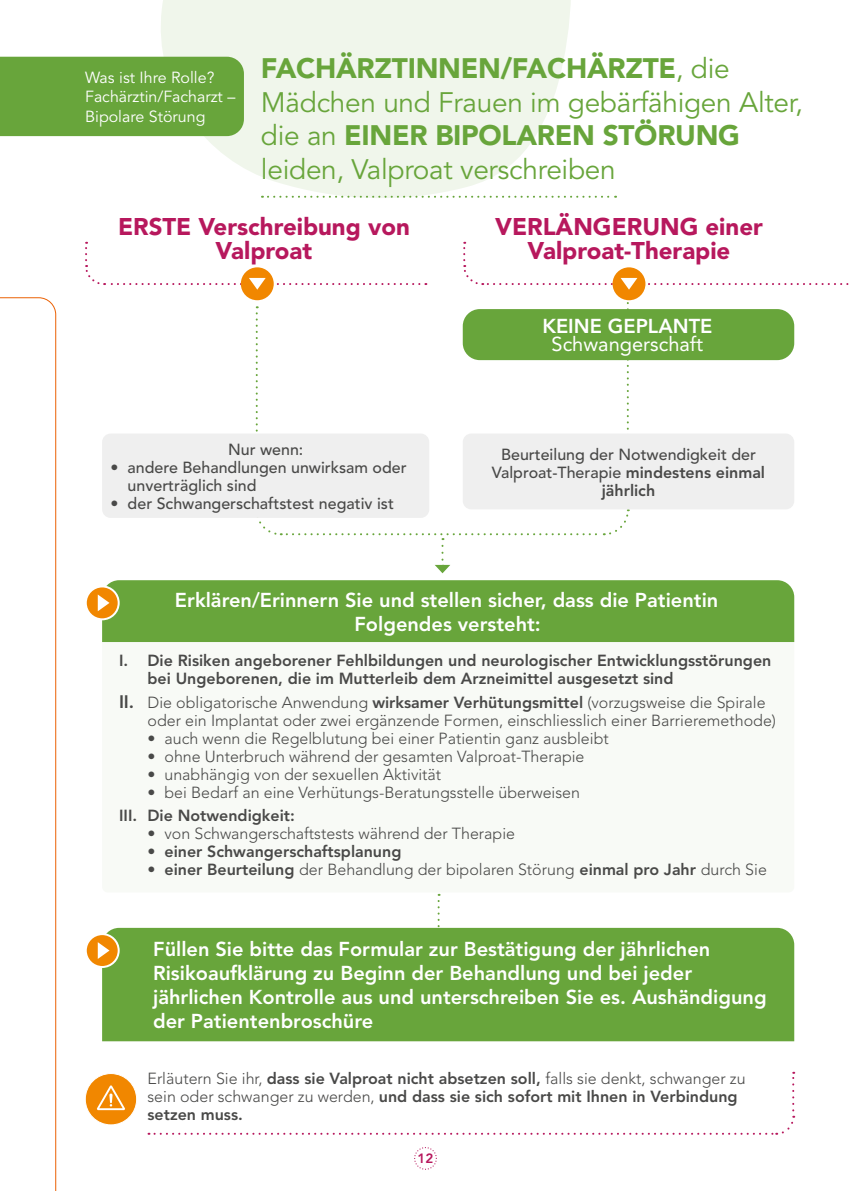
<style>
.page{position:relative;width:851px;height:1191px;background:#fff}
.page>*{position:absolute;margin:0;border:0;box-sizing:border-box;transform-origin:0 0}
.t1{font:28px/33.6px "Avenir LT Std";letter-spacing:-.01em;color:#68a53b}
.t2{font:900 24px/24px "Avenir LT Std";color:#b7185d;text-align:center}
.t3{font:800 20px/24px "Avenir LT Std";color:#fff}
.t4{font:20px "Avenir LT Std";color:#fff}
.t5{font:300 16px/18px "Avenir LT Std";color:#494948}
.t6{font:800 16px/18px "Avenir LT Std";color:#494948}
.t7{font:500 16px/18px "Avenir LT Std";color:#494948;text-align:center}
.t8{font:16px/19.2px "Avenir LT Std";color:#fff}
.t9{font:800 13.4px "Avenir LT Std";color:#b7185d}
.s1{font-weight:900}
.s2{font-weight:800}
.s3{font-weight:800;font-size:18px}
.s4{font-weight:300}
</style>
<div class="page">
<svg style="left:414px;top:1147px;width:23px;height:22px"></svg>
<svg style="left:152px;top:0;width:420px;height:198px;fill:#f0f6eb"></svg>
<svg style="left:437px;top:894px;width:2px;height:34px"></svg>
<svg style="left:262px;top:196px;width:354px;height:2px"></svg>
<svg style="left:435px;top:546px;width:15px;height:27px"></svg>
<div style="left:102px;top:928px;width:692px;height:113px;background:#68a53b"></div>
<svg style="left:86px;top:934px;width:33px;height:33px"></svg>
<div style="left:85px;top:933px;width:35px;height:35px;border:2px solid #fff;border-radius:50%"></div>
<svg style="left:98px;top:942px;width:11px;height:17px"></svg>
<div style="left:102px;top:580px;width:692px;height:62px;background:#68a53b"></div>
<svg style="left:86px;top:586px;width:33px;height:33px"></svg>
<div style="left:85px;top:585px;width:35px;height:35px;border:2px solid #fff;border-radius:50%"></div>
<svg style="left:98px;top:594px;width:11px;height:17px"></svg>
<div style="left:0;top:57px;width:244px;height:79px;background:#68a53b"></div>
<svg style="left:85px;top:242px;width:764px;height:298px"></svg>
<div style="left:462px;top:309px;width:332px;height:51px;background:#68a53b;border-radius:17px"></div>
<svg style="left:148px;top:1071px;width:647px;height:64px"></svg>
<div style="left:85px;top:1073px;width:52px;height:51px;background:#f18700;border-radius:50%"></div>
<svg style="left:97px;top:1085px;width:28px;height:25px"></svg>
<div style="left:85px;top:1073px;width:52px;height:52px;border:1px solid #fff;border-radius:50%"></div>
<svg style="left:0;top:297px;width:57px;height:894px"></svg>
<p class="t8" style="left:85px;top:69px;width:152px">Was ist Ihre Rolle?<br>Fachärztin/Facharzt –<br>Bipolare Störung</p>
<h1 class="t1" style="left:261px;top:52px;width:543px"><span class="s1">FACHÄRZTINNEN/FACHÄRZTE</span>, die Mädchen und Frauen im gebärfähigen Alter, die an <span class="s1">EINER BIPOLAREN STÖRUNG </span>leiden, Valproat verschreiben</h1>
<h2 class="t2" style="left:118px;top:215px;width:293px">ERSTE Verschreibung von<br>Valproat</h2>
<h2 class="t2" style="left:495px;top:215px;width:269px">VERLÄNGERUNG einer<br>Valproat-Therapie</h2>
<p class="t7" style="left:228px;top:440px;width:77px">Nur wenn:</p>
<p class="t7" style="left:128px;top:458px;width:280px;text-align:left;text-indent:-17px">• andere Behandlungen unwirksam oder unverträglich sind</p>
<p class="t7" style="left:111px;top:494px;width:285px">• der Schwangerschaftstest negativ ist</p>
<p class="t3" style="left:542px;top:314px;width:171px">KEINE GEPLANTE</p>
<p class="t4" style="left:551px;top:332px;width:153px">Schwangerschaft</p>
<p class="t7" style="left:492px;top:445px;width:274px">Beurteilung der Notwendigkeit der<br>Valproat-Therapie <span class="s2">mindestens einmal jährlich</span></p>
<p class="t3" style="left:175px;top:588px;width:545px;text-align:center">Erklären/Erinnern Sie und stellen sicher, dass die Patientin<br>Folgendes versteht:</p>
<p class="t6" style="left:147px;top:651px;width:625px;text-indent:-28px">I. Die Risiken angeborener Fehlbildungen und neurologischer Entwicklungsstörungen bei Ungeborenen, die im Mutterleib dem Arzneimittel ausgesetzt sind</p>
<p class="t5" style="left:147px;top:693px;width:630px;text-indent:-28px"><span class="s3">II.</span> Die obligatorische Anwendung <span class="s2">wirksamer Verhütungsmittel</span> (vorzugsweise die Spirale oder ein Implantat oder zwei ergänzende Formen, einschliesslich einer Barrieremethode)</p>
<p class="t5" style="left:147px;top:729px;width:462px">• auch wenn die Regelblutung bei einer Patientin ganz ausbleibt</p>
<p class="t5" style="left:147px;top:747px;width:438px">• ohne Unterbruch während der gesamten Valproat-Therapie</p>
<p class="t5" style="left:147px;top:765px;width:295px">• unabhängig von der sexuellen Aktivität</p>
<p class="t5" style="left:147px;top:783px;width:434px">• bei Bedarf an eine Verhütungs-Beratungsstelle überweisen</p>
<p class="t6" style="left:119px;top:807px;width:177px">III. Die Notwendigkeit:</p>
<p class="t5" style="left:147px;top:825px;width:369px">• von Schwangerschaftstests während der Therapie</p>
<p class="t6" style="left:147px;top:843px;width:255px">• einer Schwangerschaftsplanung</p>
<p class="t5" style="left:147px;top:861px;width:620px"><span class="s2">• einer Beurteilung</span> der Behandlung der bipolaren Störung <span class="s2">einmal pro Jahr</span> durch Sie</p>
<p class="t3" style="left:153px;top:937px;width:614px">Füllen Sie bitte das Formular zur Bestätigung der jährlichen Risikoaufklärung zu Beginn der Behandlung und bei jeder jährlichen Kontrolle aus und unterschreiben Sie es. Aushändigung der Patientenbroschüre</p>
<p class="t6" style="left:147px;top:1069px;width:599px"><span class="s4">Erläutern Sie ihr,</span> dass sie Valproat nicht absetzen soll, <span class="s4">falls sie denkt, schwanger zu sein oder schwanger zu werden,</span> und dass sie sich sofort mit Ihnen in Verbindung setzen muss.</p>
<p class="t9" style="left:417px;top:1150px;width:17px">12</p>
</div>
